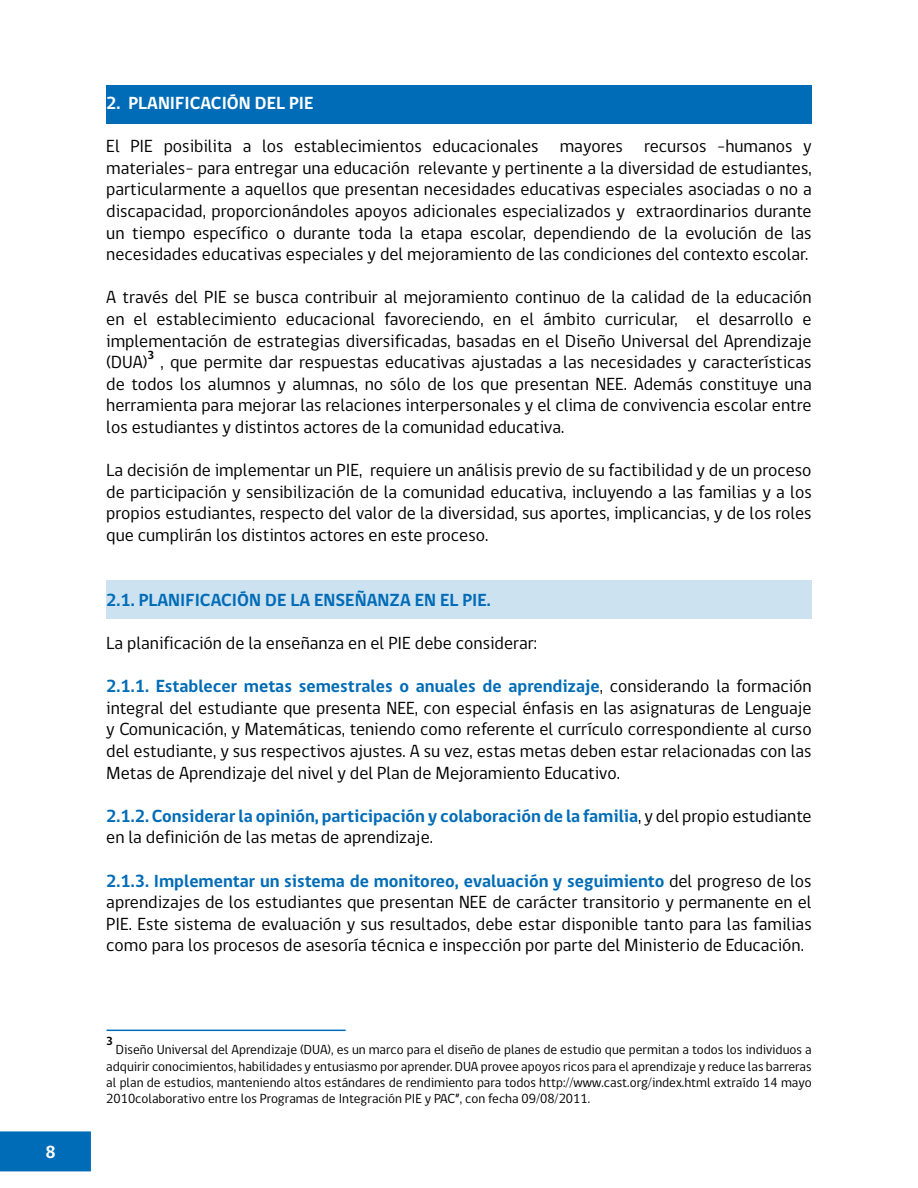
<style>
.page{position:relative;width:918px;height:1188px;background:#fff}
.page>*{position:absolute;margin:0;border:0;box-sizing:border-box;transform-origin:0 0}
.t1{font:18px/21.6px "gob CL";color:#000;text-align:justify}
.t2{font:700 18px/21.6px "gob CL";color:#006cb7}
.t3{font:700 18px "gob CL";color:#fff}
.t4{font:13.5px/16.2px "gob CL";color:#000;text-align:justify}
.t5{font:700 12px "gob CL";color:#000}
.s1{font-weight:700;color:#006cb7}
.s2{font-weight:400;color:#000}
</style>
<div class="page">
<div style="left:0;top:1131px;width:91px;height:40px;background:#006cb7;border:2px solid #006cb7"></div>
<div style="left:106px;top:581px;width:706px;height:38px;background:#cde2f0"></div>
<div style="left:106px;top:85px;width:706px;height:39px;background:#006cb7"></div>
<hr style="left:107px;top:1030px;width:238px;height:1px;background:#006cb7">
<p class="t3" style="left:46px;top:1140px;width:12px">8</p>
<p class="t3" style="left:106px;top:91px;width:209px">2. PLANIFICACIÓN DEL PIE</p>
<p class="t1" style="left:106px;top:136px;width:707px">El PIE posibilita a los establecimientos educacionales mayores recursos -humanos y materiales- para entregar una educación relevante y pertinente a la diversidad de estudiantes, particularmente a aquellos que presentan necesidades educativas especiales asociadas o no a discapacidad, proporcionándoles apoyos adicionales especializados y extraordinarios durante un tiempo específico o durante toda la etapa escolar, dependiendo de la evolución de las necesidades educativas especiales y del mejoramiento de las condiciones del contexto escolar.</p>
<p class="t1" style="left:106px;top:287px;width:707px">A través del PIE se busca contribuir al mejoramiento continuo de la calidad de la educación en el establecimiento educacional favoreciendo, en el ámbito curricular, el desarrollo e implementación de estrategias diversificadas, basadas en el Diseño Universal del Aprendizaje (DUA)</p>
<p class="t5" style="left:148px;top:347px;width:8px">3</p>
<p class="t1" style="left:106px;top:352px;width:707px;text-indent:54px">, que permite dar respuestas educativas ajustadas a las necesidades y características de todos los alumnos y alumnas, no sólo de los que presentan NEE. Además constituye una herramienta para mejorar las relaciones interpersonales y el clima de convivencia escolar entre los estudiantes y distintos actores de la comunidad educativa.</p>
<p class="t1" style="left:106px;top:460px;width:707px">La decisión de implementar un PIE, requiere un análisis previo de su factibilidad y de un proceso de participación y sensibilización de la comunidad educativa, incluyendo a las familias y a los propios estudiantes, respecto del valor de la diversidad, sus aportes, implicancias, y de los roles que cumplirán los distintos actores en este proceso.</p>
<p class="t2" style="left:106px;top:589px;width:386px">2.1. PLANIFICACIÓN DE LA ENSEÑANZA EN EL PIE.</p>
<p class="t1" style="left:106px;top:633px;width:432px">La planificación de la enseñanza en el PIE debe considerar:</p>
<p class="t1" style="left:106px;top:676px;width:707px"><span class="s1">2.1.1. Establecer metas semestrales o anuales de aprendizaje</span>, considerando la formación integral del estudiante que presenta NEE, con especial énfasis en las asignaturas de Lenguaje y Comunicación, y Matemáticas, teniendo como referente el currículo correspondiente al curso del estudiante, y sus respectivos ajustes. A su vez, estas metas deben estar relacionadas con las Metas de Aprendizaje del nivel y del Plan de Mejoramiento Educativo.</p>
<p class="t2" style="left:106px;top:805px;width:707px">2.1.2. Considerar la opinión, participación y colaboración de la familia<span class="s2">, y del propio estudiante en la definición de las metas de aprendizaje.</span></p>
<p class="t1" style="left:106px;top:870px;width:707px"><span class="s1">2.1.3. Implementar un sistema de monitoreo, evaluación y seguimiento</span> del progreso de los aprendizajes de los estudiantes que presentan NEE de carácter transitorio y permanente en el PIE. Este sistema de evaluación y sus resultados, debe estar disponible tanto para las familias como para los procesos de asesoría técnica e inspección por parte del Ministerio de Educación.</p>
<p class="t5" style="left:106px;top:1033px;width:8px">3</p>
<p class="t4" style="left:106px;top:1042px;width:707px;text-indent:10px">Diseño Universal del Aprendizaje (DUA), es un marco para el diseño de planes de estudio que permitan a todos los individuos a adquirir conocimientos, habilidades y entusiasmo por aprender. DUA provee apoyos ricos para el aprendizaje y reduce las barreras al plan de estudios, manteniendo altos estándares de rendimiento para todos http://www.cast.org/index.html extraído 14 mayo 2010colaborativo entre los Programas de Integración PIE y PAC”, con fecha 09/08/2011.</p>
</div>
